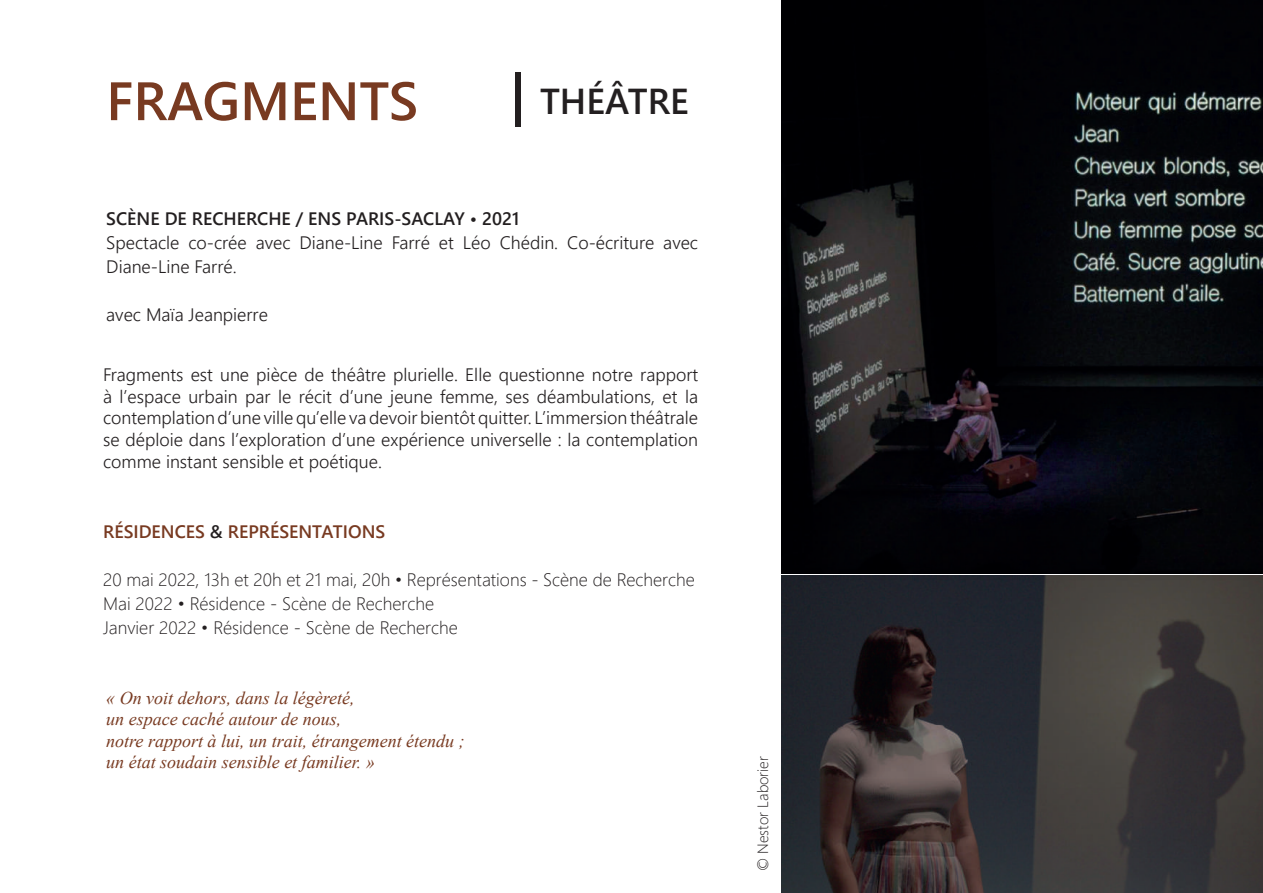
<style>
.page{position:relative;width:1263px;height:893px;background:#fff}
.page>*{position:absolute;margin:0;border:0;box-sizing:border-box;transform-origin:0 0}
.t1{font:700 54px "Yu Gothic UI";color:#783a21}
.t2{font:700 36px "Yu Gothic UI";color:#231f20}
.t3{font:300 18px/21.6px "Yu Gothic UI";color:#231f20}
.t4{font:300 18px/24px "Yu Gothic UI";color:#231f20}
.t5{font:italic 18px/21.6px "Times New Roman";color:#783a21}
.t6{font:600 18px "Yu Gothic UI";color:#231f20}
.t7{font:600 18px "Yu Gothic UI";color:#783a21}
.t8{font:300 15px "Yu Gothic UI";color:#231f20}
.s1{font-size:54px}
.s2{color:#231f20}
</style>
<div class="page">
<img style="left:781px;top:0;width:482px;height:893px">
<h1 class="t1" style="left:106px;top:70px;width:313px">FRAGMENTS</h1>
<h2 class="t2" style="left:510px;top:80px;width:180px"><span class="s1">|</span> THÉÂTRE</h2>
<p class="t6" style="left:106px;top:208px;width:414px">SCÈNE DE RECHERCHE / ENS PARIS-SACLAY • 2021</p>
<p class="t3" style="left:106px;top:228px;width:593px;line-height:24px">Spectacle co-crée avec Diane-Line Farré et Léo Chédin. Co-écriture avec<br>Diane-Line Farré.</p>
<p class="t3" style="left:106px;top:301px;width:163px">avec Maïa Jeanpierre</p>
<p class="t3" style="left:103px;top:361px;width:596px;text-align:justify">Fragments est une pièce de théâtre plurielle. Elle questionne notre rapport à l’espace urbain par le récit d’une jeune femme, ses déambulations, et la contemplation d’une ville qu’elle va devoir bientôt quitter. L’immersion théâtrale se déploie dans l’exploration d’une expérience universelle : la contemplation comme instant sensible et poétique.</p>
<p class="t7" style="left:103px;top:521px;width:284px">RÉSIDENCES <span class="s2">&amp;</span> REPRÉSENTATIONS</p>
<p class="t4" style="left:103px;top:565px;width:593px">20 mai 2022, 13h et 20h et 21 mai, 20h • Représentations - Scène de Recherche<br>Mai 2022 • Résidence - Scène de Recherche<br>Janvier 2022 • Résidence - Scène de Recherche</p>
<p class="t5" style="left:106px;top:686px;width:360px">« On voit dehors, dans la légèreté,<br>un espace caché autour de nous,<br>notre rapport à lui, un trait, étrangement étendu ; un état soudain sensible et familier. »</p>
<p class="t8" style="left:748px;top:871px;width:116px;rotate:-90deg">© Nestor Laborier</p>
</div>
